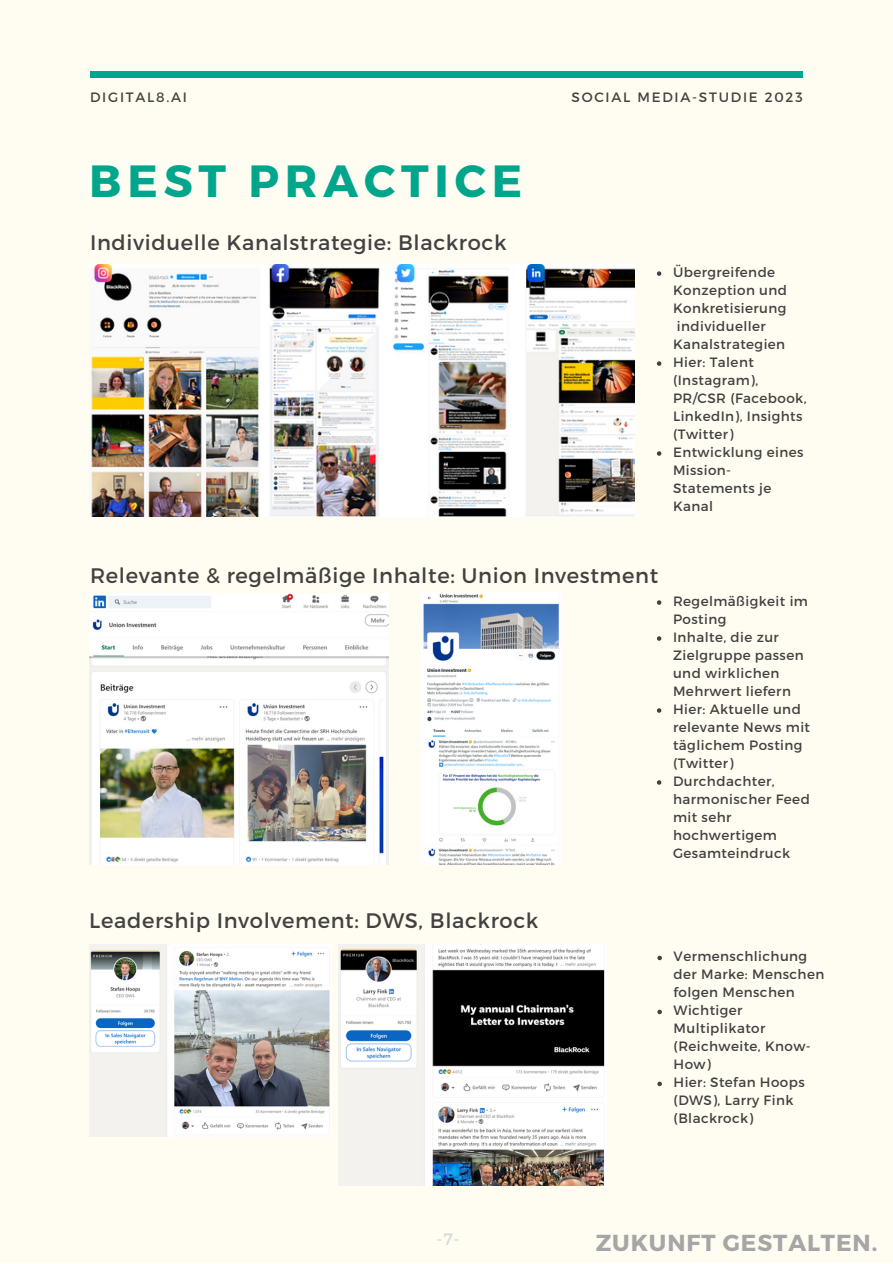
<style>
.page{position:relative;width:893px;height:1264px;background:#fff}
.page>*{position:absolute;margin:0;border:0;box-sizing:border-box;transform-origin:0 0}
.t1{font:700 45.15px "Montserrat";letter-spacing:.13em;color:#00a68c}
.t2{font:700 23.1px "Montserrat";letter-spacing:.04em;color:#a7a6a6}
.t3{font:21px "Montserrat";letter-spacing:.03em;color:#434141}
.t4{font:16.5px "Montserrat";color:#d9d9d9}
.t5{font:13.5px/18px "Montserrat";letter-spacing:.03em;color:#434141}
.t6{font:13.5px "Montserrat";letter-spacing:.13em;color:#434141}
.t7{font:13.5px "Montserrat";letter-spacing:.13em;color:#444440}
</style>
<div class="page">
<div style="left:0;top:0;width:892px;height:1262px;background:#fffdf1"></div>
<div style="left:90px;top:72px;width:712px;height:6px;background:#00a68c"></div>
<img style="left:89px;top:265px;width:545px;height:251px">
<img style="left:89px;top:944px;width:242px;height:192px">
<img style="left:339px;top:944px;width:267px;height:241px">
<img style="left:421px;top:592px;width:139px;height:272px">
<img style="left:89px;top:593px;width:299px;height:271px">
<svg style="left:656px;top:271px;width:5px;height:5px"></svg>
<svg style="left:656px;top:361px;width:5px;height:5px"></svg>
<svg style="left:656px;top:451px;width:5px;height:5px"></svg>
<svg style="left:656px;top:600px;width:5px;height:5px"></svg>
<svg style="left:656px;top:636px;width:5px;height:4px"></svg>
<svg style="left:656px;top:708px;width:5px;height:4px"></svg>
<svg style="left:656px;top:780px;width:5px;height:4px"></svg>
<svg style="left:657px;top:955px;width:5px;height:5px"></svg>
<svg style="left:657px;top:1009px;width:5px;height:5px"></svg>
<svg style="left:657px;top:1081px;width:5px;height:5px"></svg>
<p class="t7" style="left:90px;top:88px;width:98px">DIGITAL8.AI</p>
<p class="t6" style="left:571px;top:88px;width:232px">SOCIAL MEDIA-STUDIE 2023</p>
<p class="t1" style="left:89px;top:151px;width:434px">BEST PRACTICE</p>
<p class="t3" style="left:90px;top:229px;width:418px">Individuelle Kanalstrategie: Blackrock</p>
<p class="t5" style="left:673px;top:262px;width:115px">Übergreifende<br>Konzeption und<br>Konkretisierung individueller<br>Kanalstrategien</p>
<p class="t5" style="left:673px;top:352px;width:135px">Hier: Talent (Instagram),<br>PR/CSR (Facebook,<br>LinkedIn), Insights (Twitter)</p>
<p class="t5" style="left:673px;top:442px;width:132px">Entwicklung eines<br>Mission-<br>Statements je<br>Kanal</p>
<p class="t3" style="left:90px;top:562px;width:569px">Relevante &amp; regelmäßige Inhalte: Union Investment</p>
<p class="t5" style="left:673px;top:591px;width:136px">Regelmäßigkeit im<br>Posting</p>
<p class="t5" style="left:673px;top:627px;width:132px">Inhalte, die zur<br>Zielgruppe passen und wirklichen<br>Mehrwert liefern</p>
<p class="t5" style="left:673px;top:699px;width:138px">Hier: Aktuelle und relevante News mit täglichem Posting (Twitter)</p>
<p class="t5" style="left:673px;top:771px;width:138px">Durchdachter, harmonischer Feed mit sehr hochwertigem<br>Gesamteindruck</p>
<p class="t3" style="left:89px;top:907px;width:450px">Leadership Involvement: DWS, Blackrock</p>
<p class="t5" style="left:673px;top:946px;width:152px">Vermenschlichung der Marke: Menschen folgen Menschen</p>
<p class="t5" style="left:673px;top:1000px;width:139px">Wichtiger<br>Multiplikator (Reichweite, Know-<br>How)</p>
<p class="t5" style="left:673px;top:1072px;width:133px">Hier: Stefan Hoops (DWS), Larry Fink (Blackrock)</p>
<p class="t4" style="left:436px;top:1228px;width:24px">-7-</p>
<p class="t2" style="left:595px;top:1227px;width:283px">ZUKUNFT GESTALTEN.</p>
</div>
